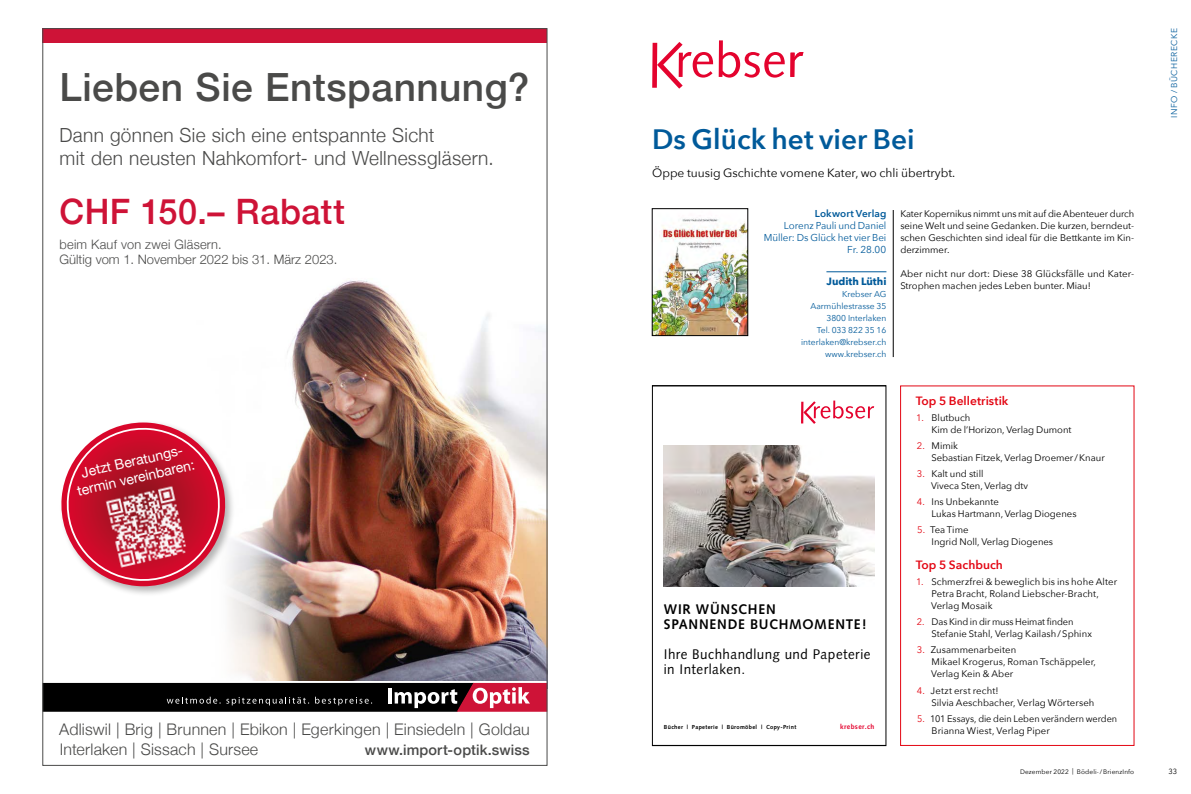
<style>
.page{position:relative;width:1191px;height:794px;background:#fff}
.page>*{position:absolute;margin:0;border:0;box-sizing:border-box;transform-origin:0 0}
.t1{font:500 38.9px "Helvetica Neue";letter-spacing:.01em;color:#4a4a49}
.t2{font:500 35px "Helvetica Neue";letter-spacing:.015em;color:#ce1337}
.t3{font:600 28px "Avenir Next";color:#005a9a}
.t4{font:300 19.4px/23.3px "Helvetica Neue";letter-spacing:.02em;color:#4a4a49}
.t5{font:300 16px/20px "Helvetica Neue";letter-spacing:.015em;color:#4a4a49}
.t6{font:500 14.5px "Helvetica Neue";letter-spacing:.01em;color:#4a4a49}
.t7{font:14px/15.1px "Syntax";letter-spacing:.035em;color:#000;scale:.96 1}
.t8{font:14px/16.8px "Helvetica Neue";color:#fff;text-align:center}
.t9{font:700 14px/15.1px "Syntax";letter-spacing:.055em;color:#000;scale:.96 1}
.t10{font:300 13px/15.6px "Helvetica Neue";color:#4a4a49}
.t11{font:12px "Avenir Next";color:#000}
.t12{font:600 12px "Avenir Next";color:#e30613}
.t13{font:700 10.5px "Avenir Next";color:#005a9a}
.t14{font:10px/12px "Avenir Next";letter-spacing:-.005em;color:#005a9a;text-align:right}
.t15{font:600 10px "Avenir Next";letter-spacing:.01em;color:#005a9a}
.t16{font:9.5px/12px "Avenir Next";color:#000}
.t17{font:9.5px/12px "Avenir Next";color:#000;scale:.96 1}
.t18{font:8.5px/12px "Avenir Next";color:#005a9a;text-align:right}
.t19{font:8.5px "Avenir Next";letter-spacing:.065em;color:#005a9a}
.t20{font:7.5px "Avenir Next";color:#000}
.t21{font:700 7px "Syntax";letter-spacing:.055em;color:#e4032e}
.t22{font:6.5px "Avenir Next";letter-spacing:.02em;color:#000}
.t23{font:700 5.8px "Syntax";letter-spacing:.055em;color:#000}
.s1{color:#e30613}
</style>
<div class="page">
<hr style="left:893px;top:210px;width:1px;height:147px;background:#000">
<svg style="left:652px;top:40px;width:151px;height:49px"></svg>
<img style="left:654px;top:218px;width:92px;height:116px">
<div style="left:652px;top:208px;width:96px;height:128px;border:1px solid #000"></div>
<hr style="left:826px;top:271px;width:60px;height:1px;background:#005a9a">
<svg style="left:663px;top:406px;width:212px;height:181px"></svg>
<svg style="left:801px;top:400px;width:73px;height:24px"></svg>
<img style="left:664px;top:445px;width:210px;height:141px">
<div style="left:652px;top:385px;width:234px;height:361px;border:1px solid #000"></div>
<div style="left:900px;top:386px;width:234px;height:359px;border:1px solid #e30613"></div>
<img style="left:228px;top:280px;width:317px;height:401px">
<div style="left:59px;top:420px;width:177px;height:177px;background:#000;opacity:.3"></div>
<svg style="left:59px;top:422px;width:170px;height:164px"></svg>
<img style="left:104px;top:483px;width:87px;height:87px">
<div style="left:43px;top:28px;width:504px;height:15px;background:#ce1337"></div>
<svg style="left:45px;top:682px;width:500px;height:30px"></svg>
<svg style="left:45px;top:683px;width:500px;height:28px;background:#31191d"></svg>
<h1 class="t1" style="left:60px;top:56px;width:471px">Lieben Sie Entspannung?</h1>
<h3 class="t4" style="left:60px;top:122px;width:435px">Dann gönnen Sie sich eine entspannte Sicht<br>mit den neusten Nahkomfort- und Wellnessgläsern.</h3>
<h2 class="t2" style="left:60px;top:183px;width:287px">CHF 150.– Rabatt</h2>
<h3 class="t10" style="left:60px;top:235px;width:279px">beim Kauf von zwei Gläsern.<br>Gültig vom 1. November 2022 bis 31. März 2023.</h3>
<h3 class="t8" style="left:72px;top:467px;width:122px;rotate:-13deg">Jetzt Beratungs&shy;termin vereinbaren:</h3>
<h3 class="t5" style="left:59px;top:718px;width:472px">Adliswil | Brig | Brunnen | Ebikon | Egerkingen | Einsiedeln | Goldau<br>Interlaken | Sissach | Sursee</h3>
<h3 class="t6" style="left:365px;top:738px;width:166px">www.import-optik.swiss</h3>
<h3 class="t3" style="left:652px;top:115px;width:264px">Ds Glück het vier Bei</h3>
<p class="t11" style="left:652px;top:162px;width:304px">Öppe tuusig Gschichte vomene Kater, wo chli übertrybt.</p>
<p class="t15" style="left:814px;top:205px;width:73px">Lokwort Verlag</p>
<p class="t14" style="left:764px;top:219px;width:124px">Lorenz Pauli und Daniel<br>Müller: Ds Glück het vier Bei<br>Fr. 28.00</p>
<p class="t13" style="left:826px;top:272px;width:61px">Judith Lüthi</p>
<p class="t18" style="left:801px;top:287px;width:87px">Krebser AG<br>Aarmühlestrasse 35<br>3800 Interlaken<br>Tel. 033 822 35 16 interlaken@krebser.ch www.krebser.ch</p>
<p class="t12" style="left:915px;top:390px;width:94px">Top 5 Belletristik</p>
<p class="t16" style="left:931px;top:411px;width:142px;text-indent:-16px"><span class="s1">1.</span> Blutbuch<br>Kim de l’Horizon, Verlag Dumont</p>
<p class="t16" style="left:931px;top:439px;width:175px;text-indent:-14px"><span class="s1">2.</span> Mimik<br>Sebastian Fitzek, Verlag Droemer/Knaur</p>
<p class="t16" style="left:931px;top:467px;width:98px;text-indent:-14px"><span class="s1">3.</span> Kalt und still<br>Viveca Sten, Verlag dtv</p>
<p class="t16" style="left:931px;top:495px;width:146px;text-indent:-15px"><span class="s1">4.</span> Ins Unbekannte<br>Lukas Hartmann, Verlag Diogenes</p>
<p class="t16" style="left:931px;top:523px;width:123px;text-indent:-14px"><span class="s1">5.</span> Tea Time<br>Ingrid Noll, Verlag Diogenes</p>
<p class="t12" style="left:915px;top:555px;width:89px">Top 5 Sachbuch</p>
<p class="t16" style="left:931px;top:575px;width:188px;text-indent:-15px"><span class="s1">1.</span> Schmerzfrei &amp; beweglich bis ins hohe Alter<br>Petra Bracht, Roland Liebscher-Bracht,<br>Verlag Mosaik</p>
<p class="t16" style="left:931px;top:615px;width:162px;text-indent:-14px"><span class="s1">2.</span> Das Kind in dir muss Heimat finden<br>Stefanie Stahl, Verlag Kailash/Sphinx</p>
<p class="t16" style="left:931px;top:643px;width:166px;text-indent:-14px"><span class="s1">3.</span> Zusammenarbeiten<br>Mikael Krogerus, Roman Tschäppeler,<br>Verlag Kein &amp; Aber</p>
<p class="t16" style="left:931px;top:684px;width:165px;text-indent:-14px"><span class="s1">4.</span> Jetzt erst recht!<br>Silvia Aeschbacher, Verlag Wörterseh</p>
<p class="t17" style="left:931px;top:712px;width:195px;text-indent:-14px"><span class="s1">5.</span> 101 Essays, die dein Leben verändern werden<br>Brianna Wiest, Verlag Piper</p>
<p class="t16" style="left:900px;top:207px;width:235px;text-align:justify">Kater Kopernikus nimmt uns mit auf die Abenteuer durch seine Welt und seine Gedanken. Die kurzen, berndeut&shy;schen Geschichten sind ideal für die Bettkante im Kin&shy;derzimmer.</p>
<p class="t16" style="left:900px;top:267px;width:235px">Aber nicht nur dort: Diese 38 Glücksfälle und Kater-<br>Strophen machen jedes Leben bunter. Miau!</p>
<h3 class="t9" style="left:664px;top:601px;width:212px">WIR WÜNSCHEN<br>SPANNENDE BUCHMOMENTE!</h3>
<h3 class="t7" style="left:664px;top:647px;width:217px">Ihre Buchhandlung und Papeterie in Interlaken.</h3>
<p class="t23" style="left:664px;top:723px;width:134px">Bücher | Papeterie | Büromöbel | Copy-Print</p>
<p class="t21" style="left:840px;top:722px;width:36px">krebser.ch</p>
<p class="t19" style="left:1167px;top:118px;width:91px;rotate:-90deg">INFO / BÜCHERECKE</p>
<p class="t22" style="left:1020px;top:766px;width:116px">Dezember 2022 | Bödeli-/BrienzInfo</p>
<p class="t20" style="left:1168px;top:764px;width:10px">33</p>
</div>
